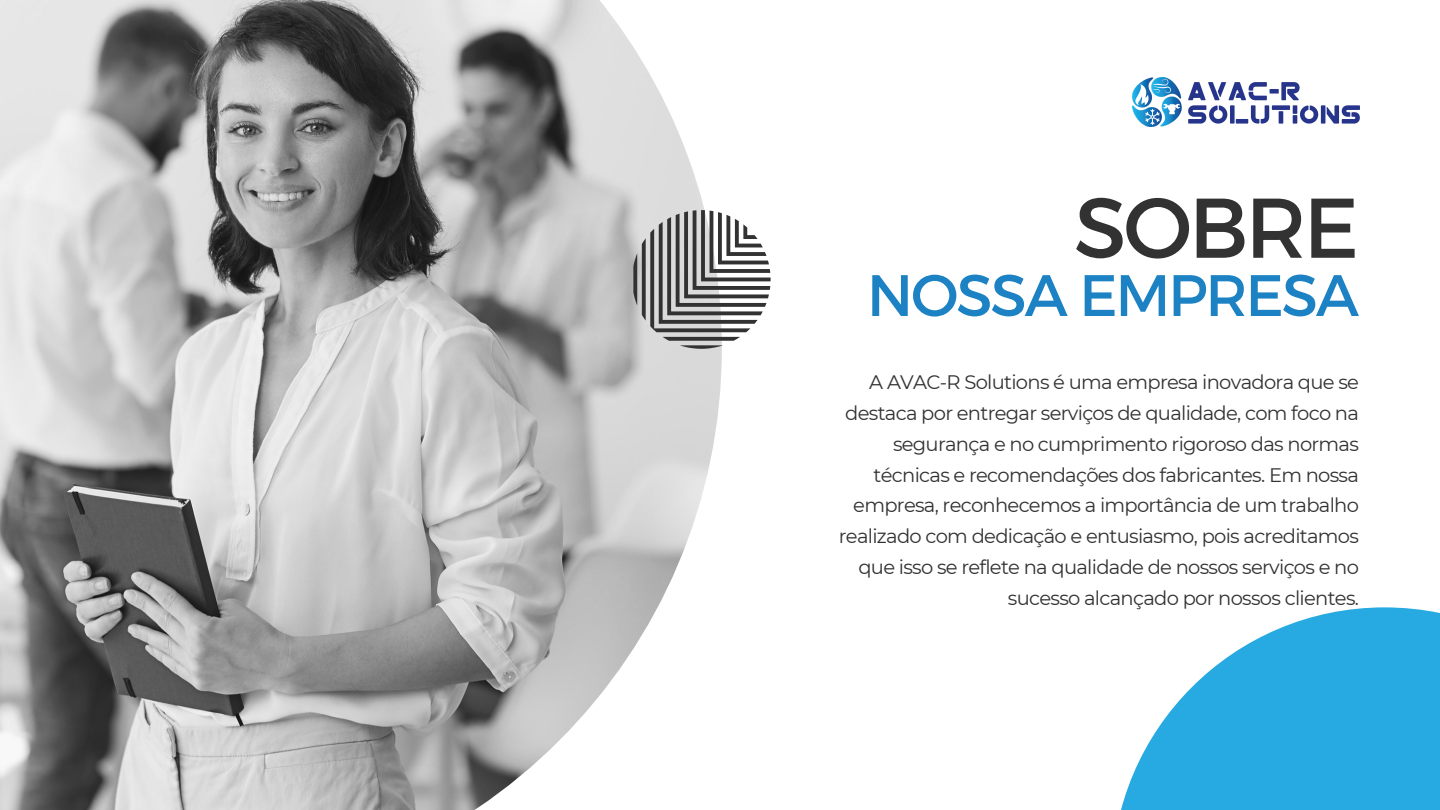
<style>
.page{position:relative;width:1440px;height:810px;background:#fff}
.page>*{position:absolute;margin:0;border:0;box-sizing:border-box;transform-origin:0 0}
.t1{font:84.5px "Kief Montaser Regular";letter-spacing:-.035em;color:#323232}
.t2{font:58.4px "Kief Montaser Regular";letter-spacing:-.035em;color:#1c82c4}
.t3{font:19.5px/30.8px "Montserrat";letter-spacing:-.035em;color:#323232;text-align:right}
</style>
<div class="page">
<img style="left:0;top:0;width:722px;height:810px">
<svg style="left:1121px;top:607px;width:319px;height:203px;fill:#27aae1"></svg>
<svg style="left:633px;top:210px;width:138px;height:139px"></svg>
<img style="left:1133px;top:77px;width:226px;height:50px">
<p class="t1" style="left:1074px;top:176px;width:287px">SOBRE</p>
<p class="t2" style="left:867px;top:259px;width:494px">NOSSA EMPRESA</p>
<p class="t3" style="left:839px;top:367px;width:522px">A AVAC-R Solutions é uma empresa inovadora que se destaca por entregar serviços de qualidade, com foco na segurança e no cumprimento rigoroso das normas técnicas e recomendações dos fabricantes. Em nossa empresa, reconhecemos a importância de um trabalho realizado com dedicação e entusiasmo, pois acreditamos que isso se reflete na qualidade de nossos serviços e no sucesso alcançado por nossos clientes.</p>
</div>
